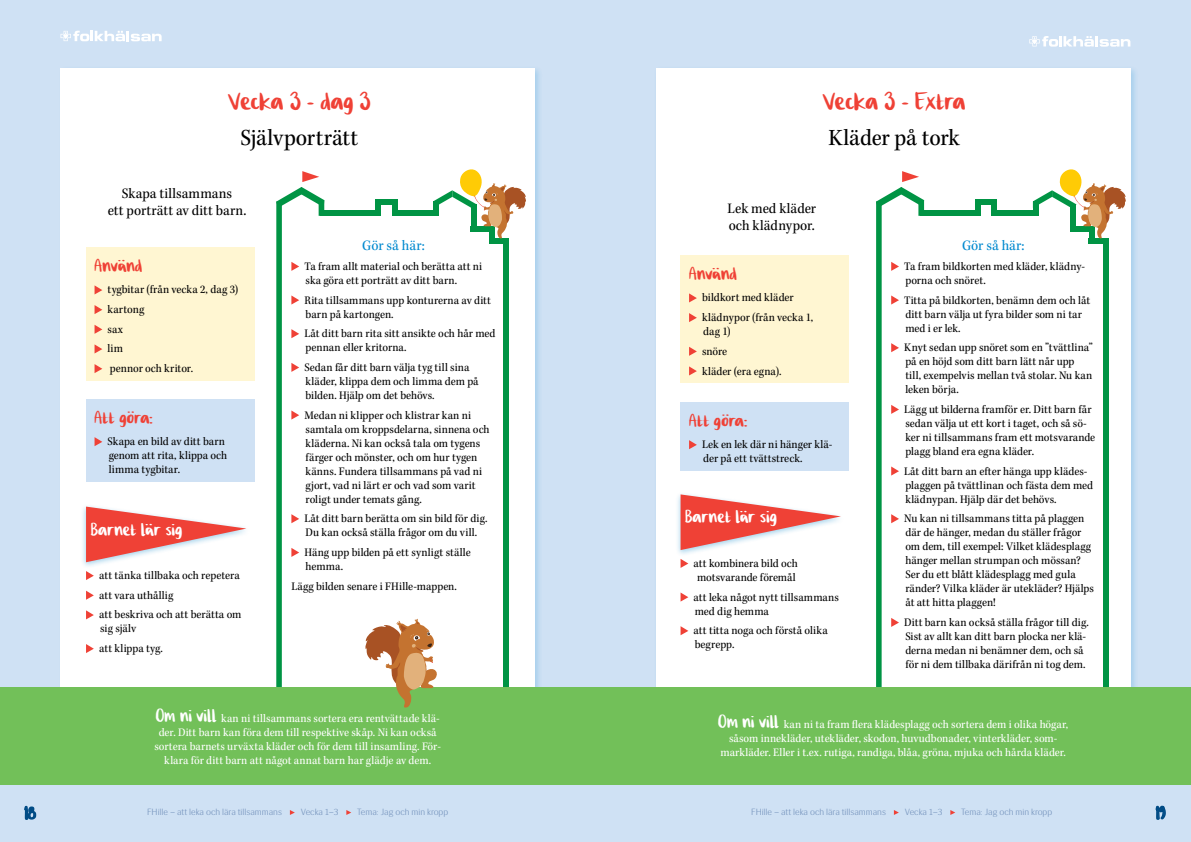
<style>
.page{position:relative;width:1191px;height:842px;background:#fff}
.page>*{position:absolute;margin:0;border:0;box-sizing:border-box;transform-origin:0 0}
.t1{font:32px "Cilla F Hscript";letter-spacing:-.01em;color:#ef4136}
.t2{font:24px "Kepler Std Scn";letter-spacing:-.005em;color:#000}
.t3{font:23px "Cilla F Hscript";color:#ef4136}
.t4{font:23px "Cilla F Hscript";letter-spacing:.005em;color:#fff}
.t5{font:22px "Cilla F Hscript";color:#004b85}
.t6{font:15px/17px "Kepler Std Scn";color:#000;text-align:center}
.t7{font:15px "Kepler Std Scn";color:#0089cf}
.t8{font:12px/14px "Kepler Std Scn";color:#000}
.t9{font:12px/14px "Kepler Std Scn";color:#fff;text-align:center}
.t10{font:300 9px "Siri";color:#6e8db8}
.s1{font-family:"Cilla F Hscript";font-size:23px}
</style>
<div class="page">
<div style="left:0;top:0;width:595px;height:842px;background:#cfe1f4"></div>
<div style="left:595px;top:0;width:596px;height:842px;background:#cfe1f4"></div>
<div style="left:58px;top:65px;width:485px;height:717px;background:#0089cf;opacity:.2"></div>
<div style="left:61px;top:68px;width:474px;height:706px;background:#fff"></div>
<svg style="left:24px;top:805px;width:13px;height:15px"></svg>
<svg style="left:290px;top:810px;width:5px;height:5px"></svg>
<svg style="left:346px;top:810px;width:5px;height:5px"></svg>
<svg style="left:894px;top:810px;width:5px;height:5px"></svg>
<svg style="left:950px;top:810px;width:5px;height:5px"></svg>
<svg style="left:1155px;top:805px;width:11px;height:15px"></svg>
<div style="left:653px;top:65px;width:485px;height:717px;background:#0089cf;opacity:.2"></div>
<div style="left:656px;top:68px;width:474px;height:706px;background:#fff"></div>
<svg style="left:61px;top:31px;width:101px;height:10px"></svg>
<svg style="left:1029px;top:36px;width:101px;height:11px"></svg>
<div style="left:503px;top:238px;width:5px;height:526px;background:#009444"></div>
<div style="left:489px;top:238px;width:19px;height:6px;background:#009444"></div>
<div style="left:320px;top:210px;width:61px;height:6px;background:#009444"></div>
<div style="left:394px;top:210px;width:44px;height:6px;background:#009444"></div>
<div style="left:375px;top:199px;width:22px;height:6px;background:#009444"></div>
<div style="left:392px;top:199px;width:5px;height:17px;background:#009444"></div>
<div style="left:375px;top:199px;width:6px;height:17px;background:#009444"></div>
<svg style="left:433px;top:169px;width:93px;height:70px"></svg>
<svg style="left:276px;top:171px;width:48px;height:517px"></svg>
<div style="left:1102px;top:238px;width:6px;height:526px;background:#009444"></div>
<div style="left:1089px;top:238px;width:19px;height:6px;background:#009444"></div>
<div style="left:920px;top:210px;width:61px;height:6px;background:#009444"></div>
<div style="left:994px;top:210px;width:44px;height:6px;background:#009444"></div>
<div style="left:975px;top:199px;width:22px;height:6px;background:#009444"></div>
<div style="left:991px;top:199px;width:6px;height:17px;background:#009444"></div>
<div style="left:975px;top:199px;width:6px;height:17px;background:#009444"></div>
<svg style="left:1033px;top:169px;width:93px;height:70px"></svg>
<svg style="left:876px;top:171px;width:48px;height:517px"></svg>
<div style="left:0;top:688px;width:1191px;height:97px;background:#72c059"></div>
<svg style="left:364px;top:619px;width:73px;height:89px"></svg>
<div style="left:86px;top:247px;width:168px;height:134px;background:#fff6d2"></div>
<svg style="left:95px;top:285px;width:7px;height:9px"></svg>
<svg style="left:95px;top:305px;width:7px;height:9px"></svg>
<svg style="left:95px;top:325px;width:7px;height:9px"></svg>
<svg style="left:95px;top:344px;width:7px;height:9px"></svg>
<svg style="left:95px;top:364px;width:7px;height:9px"></svg>
<div style="left:86px;top:399px;width:168px;height:83px;background:#cfe1f4"></div>
<svg style="left:95px;top:437px;width:7px;height:9px"></svg>
<div style="left:80px;top:503px;width:170px;height:66px;background:#1c90cf;opacity:.4"></div>
<svg style="left:86px;top:507px;width:160px;height:55px"></svg>
<svg style="left:86px;top:571px;width:8px;height:9px"></svg>
<svg style="left:86px;top:591px;width:8px;height:9px"></svg>
<svg style="left:86px;top:610px;width:8px;height:9px"></svg>
<svg style="left:86px;top:644px;width:8px;height:9px"></svg>
<div style="left:680px;top:255px;width:169px;height:128px;background:#fff6d2"></div>
<svg style="left:689px;top:293px;width:8px;height:9px"></svg>
<svg style="left:689px;top:313px;width:8px;height:9px"></svg>
<svg style="left:689px;top:347px;width:8px;height:9px"></svg>
<svg style="left:689px;top:366px;width:8px;height:9px"></svg>
<div style="left:680px;top:402px;width:169px;height:69px;background:#cfe1f4"></div>
<svg style="left:689px;top:440px;width:8px;height:9px"></svg>
<div style="left:675px;top:491px;width:169px;height:66px;background:#1c90cf;opacity:.4"></div>
<svg style="left:680px;top:494px;width:161px;height:56px"></svg>
<svg style="left:680px;top:559px;width:8px;height:9px"></svg>
<svg style="left:680px;top:592px;width:8px;height:10px"></svg>
<svg style="left:680px;top:626px;width:8px;height:9px"></svg>
<h1 class="t1" style="left:228px;top:83px;width:144px">Vecka 3 - dag 3</h1>
<h2 class="t2" style="left:240px;top:124px;width:119px">Självporträtt</h2>
<p class="t6" style="left:108px;top:186px;width:140px">Skapa tillsammans<br>ett porträtt av ditt barn.</p>
<h3 class="t3" style="left:95px;top:252px;width:49px">Använd</h3>
<p class="t8" style="left:108px;top:280px;width:132px;line-height:19.7px">tygbitar (från vecka 2, dag 3) kartong<br>sax<br>lim<br>pennor och kritor.</p>
<h3 class="t3" style="left:95px;top:404px;width:60px">Att göra:</h3>
<p class="t8" style="left:108px;top:435px;width:121px">Skapa en bild av ditt barn genom att rita, klippa och limma tygbitar.</p>
<h3 class="t4" style="left:91px;top:516px;width:93px">Barnet lär sig</h3>
<p class="t8" style="left:99px;top:566px;width:144px;line-height:19.7px">att tänka tillbaka och repetera att vara uthållig<br>att beskriva och att berätta om</p>
<p class="t8" style="left:99px;top:619px;width:65px;line-height:19.7px">sig själv<br>att klippa tyg.</p>
<p class="t7" style="left:362px;top:237px;width:64px">Gör så här:</p>
<p class="t8" style="left:304px;top:260px;width:179px">Ta fram allt material och berätta att ni ska göra ett porträtt av ditt barn.</p>
<p class="t8" style="left:304px;top:293px;width:188px">Rita tillsammans upp konturerna av ditt barn på kartongen.</p>
<p class="t8" style="left:304px;top:327px;width:193px">Låt ditt barn rita sitt ansikte och hår med pennan eller kritorna.</p>
<p class="t8" style="left:304px;top:361px;width:176px">Sedan får ditt barn välja tyg till sina kläder, klippa dem och limma dem på bilden. Hjälp om det behövs.</p>
<p class="t8" style="left:304px;top:408px;width:187px">Medan ni klipper och klistrar kan ni samtala om kroppsdelarna, sinnena och kläderna. Ni kan också tala om tygens färger och mönster, och om hur tygen känns. Fundera tillsammans på vad ni gjort, vad ni lärt er och vad som varit roligt under temats gång.</p>
<p class="t8" style="left:304px;top:512px;width:184px">Låt ditt barn berätta om sin bild för dig.<br>Du kan också ställa frågor om du vill.</p>
<p class="t8" style="left:304px;top:546px;width:168px">Häng upp bilden på ett synligt ställe hemma.</p>
<p class="t8" style="left:291px;top:579px;width:167px">Lägg bilden senare i FHille-mappen.</p>
<h1 class="t1" style="left:822px;top:83px;width:144px">Vecka 3 - Extra</h1>
<h2 class="t2" style="left:828px;top:124px;width:133px">Kläder på tork</h2>
<p class="t6" style="left:727px;top:201px;width:90px;text-align:left">Lek med kläder och klädnypor.</p>
<h3 class="t3" style="left:689px;top:260px;width:49px">Använd</h3>
<p class="t8" style="left:702px;top:288px;width:113px;line-height:19.7px">bildkort med kläder klädnypor (från vecka 1,</p>
<p class="t8" style="left:702px;top:322px;width:81px;line-height:19.7px">dag 1)<br>snöre<br>kläder (era egna).</p>
<h3 class="t3" style="left:689px;top:407px;width:60px">Att göra:</h3>
<p class="t8" style="left:702px;top:438px;width:132px">Lek en lek där ni hänger klä&shy;der på ett tvättstreck.</p>
<h3 class="t4" style="left:685px;top:504px;width:93px">Barnet lär sig</h3>
<p class="t8" style="left:693px;top:557px;width:106px">att kombinera bild och motsvarande föremål</p>
<p class="t8" style="left:693px;top:590px;width:147px">att leka något nytt tillsammans med dig hemma</p>
<p class="t8" style="left:693px;top:624px;width:136px">att titta noga och förstå olika begrepp.</p>
<p class="t7" style="left:962px;top:237px;width:64px">Gör så här:</p>
<p class="t8" style="left:904px;top:260px;width:182px">Ta fram bildkorten med kläder, klädny&shy;porna och snöret.</p>
<p class="t8" style="left:904px;top:293px;width:187px">Titta på bildkorten, benämn dem och låt ditt barn välja ut fyra bilder som ni tar med i er lek.</p>
<p class="t8" style="left:904px;top:341px;width:190px">Knyt sedan upp snöret som en ”tvättlina” på en höjd som ditt barn lätt når upp<br>till, exempelvis mellan två stolar. Nu kan leken börja.</p>
<p class="t8" style="left:904px;top:403px;width:192px">Lägg ut bilderna framför er. Ditt barn får sedan välja ut ett kort i taget, och så sö&shy;ker ni tillsammans fram ett motsvarande plagg bland era egna kläder.</p>
<p class="t8" style="left:904px;top:464px;width:190px">Låt ditt barn an efter hänga upp klädes&shy;plaggen på tvättlinan och fästa dem med klädnypan. Hjälp där det behövs.</p>
<p class="t8" style="left:904px;top:512px;width:191px">Nu kan ni tillsammans titta på plaggen där de hänger, medan du ställer frågor om dem, till exempel: Vilket klädesplagg hänger mellan strumpan och mössan?<br>Ser du ett blått klädesplagg med gula ränder? Vilka kläder är utekläder? Hjälps åt att hitta plaggen!</p>
<p class="t8" style="left:904px;top:616px;width:186px">Ditt barn kan också ställa frågor till dig.<br>Sist av allt kan ditt barn plocka ner klä&shy;derna medan ni benämner dem, och så för ni dem tillbaka därifrån ni tog dem.</p>
<p class="t9" style="left:154px;top:711px;width:288px"><span class="s1">Om ni vill</span> kan ni tillsammans sortera era rentvättade klä&shy;der. Ditt barn kan föra dem till respektive skåp. Ni kan också sortera barnets urväxta kläder och för dem till insamling. För&shy;klara för ditt barn att något annat barn har glädje av dem.</p>
<p class="t9" style="left:718px;top:717px;width:351px"><span class="s1">Om ni vill</span> kan ni ta fram flera klädesplagg och sortera dem i olika högar, såsom innekläder, utekläder, skodon, huvudbonader, vinterkläder, som&shy;markläder. Eller i t.ex. rutiga, randiga, blåa, gröna, mjuka och hårda kläder.</p>
<h3 class="t5" style="left:25px;top:801px;width:12px">18</h3>
<p class="t10" style="left:147px;top:807px;width:136px">FHille – att leka och lära tillsammans</p>
<p class="t10" style="left:301px;top:807px;width:39px">Vecka 1–3</p>
<p class="t10" style="left:357px;top:807px;width:93px">Tema: Jag och min kropp</p>
<p class="t10" style="left:751px;top:807px;width:136px">FHille – att leka och lära tillsammans</p>
<p class="t10" style="left:904px;top:807px;width:39px">Vecka 1–3</p>
<p class="t10" style="left:961px;top:807px;width:93px">Tema: Jag och min kropp</p>
<h3 class="t5" style="left:1156px;top:801px;width:11px">19</h3>
</div>
